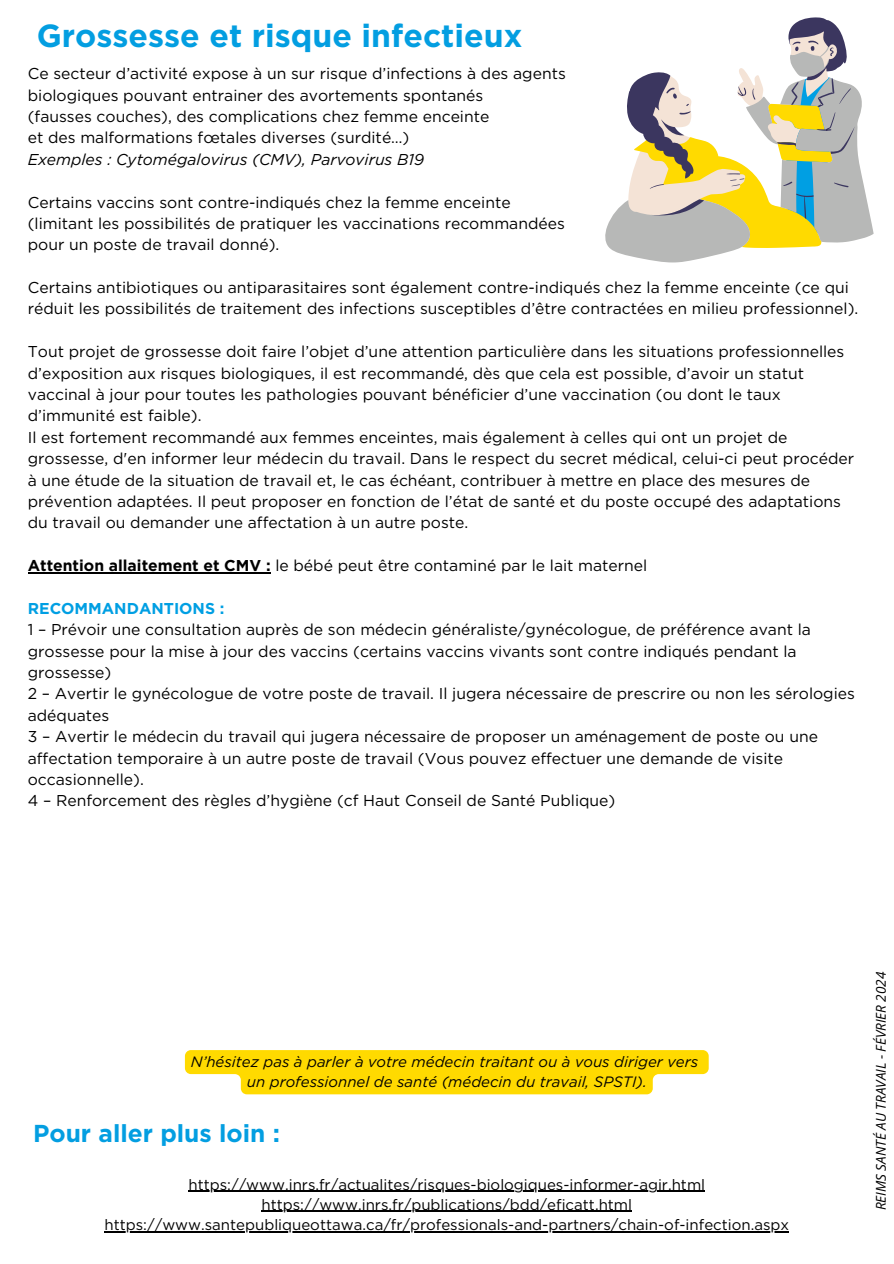
<style>
.page{position:relative;width:894px;height:1264px;background:#fff}
.page>*{position:absolute;margin:0;border:0;box-sizing:border-box;transform-origin:0 0}
.t1{font:700 31.95px "Gotham";color:#039ee1}
.t2{font:700 24.45px "Gotham";color:#039ee1}
.t3{font:15.75px/21.3px "Gotham";color:#000}
.t4{font:italic 15.75px "Gotham";color:#000}
.t5{font:700 15.75px "Gotham";color:#009fe3}
.t6{font:15px/20.2px "Gotham";color:#000;text-align:center}
.t7{font:italic 15px/20.2px "Gotham";color:#000;text-align:center}
.t8{font:italic 13.5px "Open Sans";color:#000}
.s1{font-weight:700}
</style>
<div class="page">
<svg style="left:605px;top:87px;width:268px;height:175px"></svg>
<svg style="left:625px;top:17px;width:229px;height:202px"></svg>
<hr style="left:188px;top:1190px;width:517px;height:1px;background:#000">
<hr style="left:261px;top:1210px;width:371px;height:1px;background:#000">
<hr style="left:104px;top:1231px;width:684px;height:1px;background:#000">
<svg style="left:185px;top:1050px;width:523px;height:44px;background:#ffdd19"></svg>
<hr style="left:28px;top:572px;width:242px;height:1px;background:#000">
<h1 class="t1" style="left:37px;top:16px;width:487px">Grossesse et risque infectieux</h1>
<p class="t3" style="left:28px;top:63px;width:539px">Ce secteur d’activité expose à un sur risque d’infections à des agents biologiques pouvant entrainer des avortements spontanés<br>(fausses couches), des complications chez femme enceinte<br>et des malformations fœtales diverses (surdité…)</p>
<p class="t4" style="left:28px;top:150px;width:398px">Exemples : Cytomégalovirus (CMV), Parvovirus B19</p>
<p class="t3" style="left:28px;top:191px;width:538px">Certains vaccins sont contre-indiqués chez la femme enceinte (limitant les possibilités de pratiquer les vaccinations recommandées pour un poste de travail donné).</p>
<p class="t3" style="left:28px;top:277px;width:831px">Certains antibiotiques ou antiparasitaires sont également contre-indiqués chez la femme enceinte (ce qui réduit les possibilités de traitement des infections susceptibles d’être contractées en milieu professionnel).</p>
<p class="t3" style="left:28px;top:341px;width:827px">Tout projet de grossesse doit faire l’objet d’une attention particulière dans les situations professionnelles d’exposition aux risques biologiques, il est recommandé, dès que cela est possible, d’avoir un statut vaccinal à jour pour toutes les pathologies pouvant bénéficier d’une vaccination (ou dont le taux d’immunité est faible).<br>Il est fortement recommandé aux femmes enceintes, mais également à celles qui ont un projet de grossesse, d'en informer leur médecin du travail. Dans le respect du secret médical, celui-ci peut procéder à une étude de la situation de travail et, le cas échéant, contribuer à mettre en place des mesures de prévention adaptées. Il peut proposer en fonction de l’état de santé et du poste occupé des adaptations du travail ou demander une affectation à un autre poste.</p>
<p class="t3" style="left:28px;top:554px;width:621px"><span class="s1">Attention allaitement et CMV :</span> le bébé peut être contaminé par le lait maternel</p>
<p class="t5" style="left:28px;top:598px;width:198px">RECOMMANDANTIONS :</p>
<p class="t3" style="left:28px;top:619px;width:828px">1 – Prévoir une consultation auprès de son médecin généraliste/gynécologue, de préférence avant la grossesse pour la mise à jour des vaccins (certains vaccins vivants sont contre indiqués pendant la grossesse)<br>2 – Avertir le gynécologue de votre poste de travail. Il jugera nécessaire de prescrire ou non les sérologies adéquates<br>3 – Avertir le médecin du travail qui jugera nécessaire de proposer un aménagement de poste ou une affectation temporaire à un autre poste de travail (Vous pouvez effectuer une demande de visite occasionnelle).<br>4 – Renforcement des règles d’hygiène (cf Haut Conseil de Santé Publique)</p>
<p class="t7" style="left:191px;top:1051px;width:508px">N’hésitez pas à parler à votre médecin traitant ou à vous diriger vers un professionnel de santé (médecin du travail, SPSTI).</p>
<h2 class="t2" style="left:33px;top:1118px;width:248px">Pour aller plus loin :</h2>
<p class="t6" style="left:104px;top:1173px;width:686px">https://www.inrs.fr/actualites/risques-biologiques-informer-agir.html https://www.inrs.fr/publications/bdd/eficatt.html https://www.santepubliqueottawa.ca/fr/professionals-and-partners/chain-of-infection.aspx</p>
<p class="t8" style="left:871px;top:1210px;width:240px;rotate:-90deg">REIMS SANTÉ AU TRAVAIL - FÉVRIER 2024</p>
</div>
